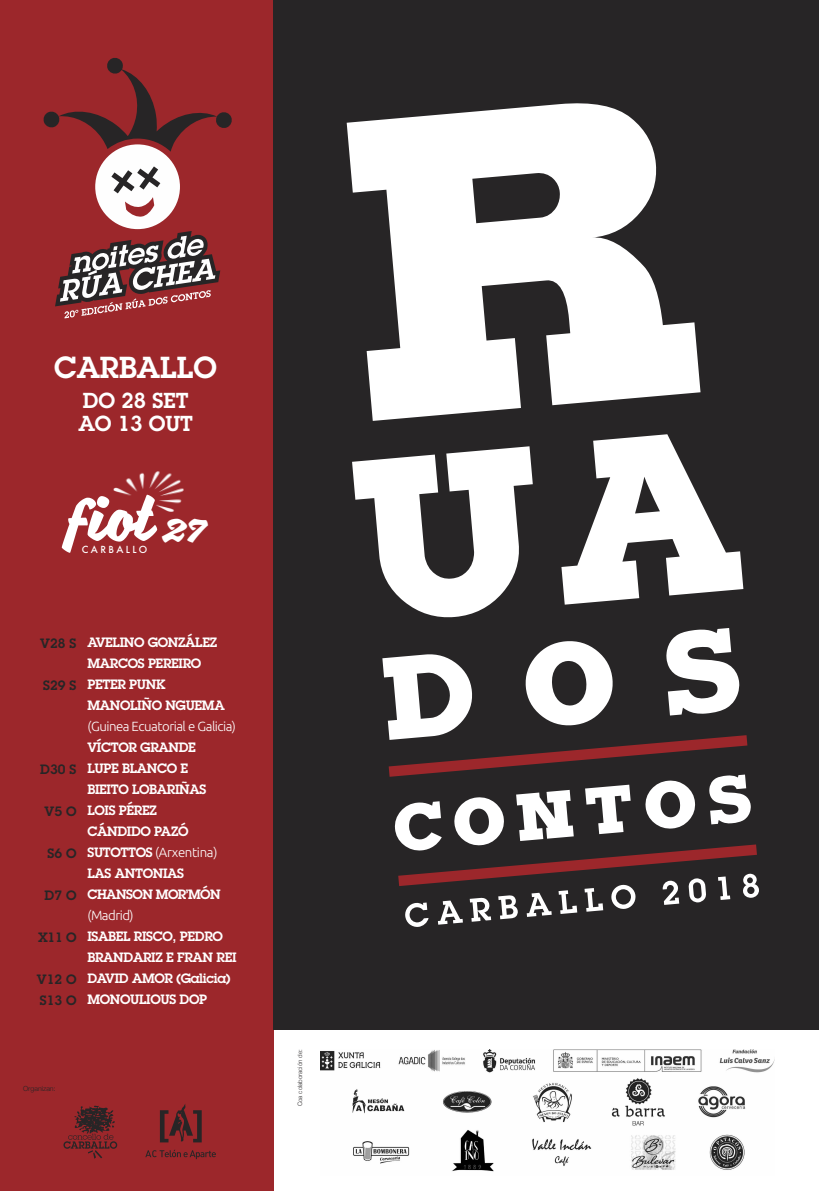
<style>
.page{position:relative;width:819px;height:1191px;background:#fff}
.page>*{position:absolute;margin:0;border:0;box-sizing:border-box;transform-origin:0 0}
.t1{font:50.49px "Sweet Sorrow";color:#fff}
.t2{font:600 29.75px "Lubalin Graph";color:#fff}
.t3{font:600 21.18px/23.7px "Lubalin Graph";color:#fff}
.t4{font:600 13.21px/21px "Lubalin Graph";letter-spacing:-.025em;color:#fff}
.t5{font:300 13.21px "Ubuntu";letter-spacing:-.035em;color:#fff}
.t6{font:600 13.21px/21px "Lubalin Graph";color:#272526}
.t7{font:500 9.54px "Futura";letter-spacing:.25em;color:#fff}
.t8{font:300 7px "Helvetica Neue";color:#272526}
.t9{font:300 6.12px "Helvetica Neue";color:#272526}
.s1{font-size:28.88px}
.s2{font-family:"Lubalin Graph";font-weight:600}
</style>
<div class="page">
<div style="left:0;top:0;width:274px;height:1191px;background:#9c272b"></div>
<div style="left:273px;top:0;width:546px;height:1029px;background:#272526"></div>
<img style="left:321px;top:1049px;width:453px;height:123px">
<svg style="left:63px;top:1105px;width:54px;height:53px"></svg>
<svg style="left:160px;top:1104px;width:42px;height:38px"></svg>
<svg style="left:145px;top:1149px;width:71px;height:10px"></svg>
<img style="left:113px;top:471px;width:71px;height:41px">
<svg style="left:43px;top:58px;width:189px;height:260px"></svg>
<svg style="left:382px;top:628px;width:357px;height:107px"></svg>
<svg style="left:561px;top:434px;width:182px;height:170px"></svg>
<svg style="left:352px;top:446px;width:180px;height:172px"></svg>
<svg style="left:346px;top:103px;width:354px;height:318px;fill:#fff"></svg>
<svg style="left:388px;top:735px;width:371px;height:192px"></svg>
<h2 class="t2" style="left:54px;top:356px;width:164px">CARBALLO</h2>
<h3 class="t3" style="left:78px;top:390px;width:116px">DO 28 SET<br>AO 13 OUT</h3>
<h1 class="t1" style="left:70px;top:480px;width:138px">fiot <span class="s1">27</span></h1>
<p class="t7" style="left:82px;top:544px;width:67px">CARBALLO</p>
<p class="t6" style="left:40px;top:634px;width:38px">V28 S</p>
<p class="t6" style="left:43px;top:676px;width:35px">S29 S</p>
<p class="t6" style="left:40px;top:760px;width:38px">D30 S</p>
<p class="t6" style="left:45px;top:802px;width:33px">V5 O</p>
<p class="t6" style="left:47px;top:844px;width:30px">S6 O</p>
<p class="t6" style="left:45px;top:886px;width:33px">D7 O</p>
<p class="t6" style="left:38px;top:928px;width:40px">X11 O</p>
<p class="t6" style="left:37px;top:970px;width:41px">V12 O<br>S13 O</p>
<p class="t4" style="left:87px;top:633px;width:139px">AVELINO GONZÁLEZ<br>MARCOS PEREIRO<br>PETER PUNK<br>MANOLIÑO NGUEMA</p>
<p class="t5" style="left:87px;top:722px;width:150px">(Guinea Ecuatorial e Galicia)</p>
<p class="t4" style="left:87px;top:738px;width:120px">VÍCTOR GRANDE<br>LUPE BLANCO E<br>BIEITO LOBARIÑAS<br>LOIS PÉREZ<br>CÁNDIDO PAZÓ</p>
<p class="t5" style="left:87px;top:848px;width:131px"><span class="s2">SUTOTTOS</span> (Arxentina)</p>
<p class="t4" style="left:87px;top:864px;width:135px">LAS ANTONIAS<br>CHANSON MOR’MÓN</p>
<p class="t5" style="left:87px;top:911px;width:48px">(Madrid)</p>
<p class="t4" style="left:87px;top:927px;width:151px">ISABEL RISCO, PEDRO<br>BRANDARIZ E FRAN REI<br>DAVID AMOR (Galicia)<br>MONOULIOUS DOP</p>
<p class="t8" style="left:23px;top:1084px;width:34px">Organizan:</p>
<p class="t9" style="left:296px;top:1106px;width:58px;rotate:-90deg">Coa colaboración de:</p>
</div>
